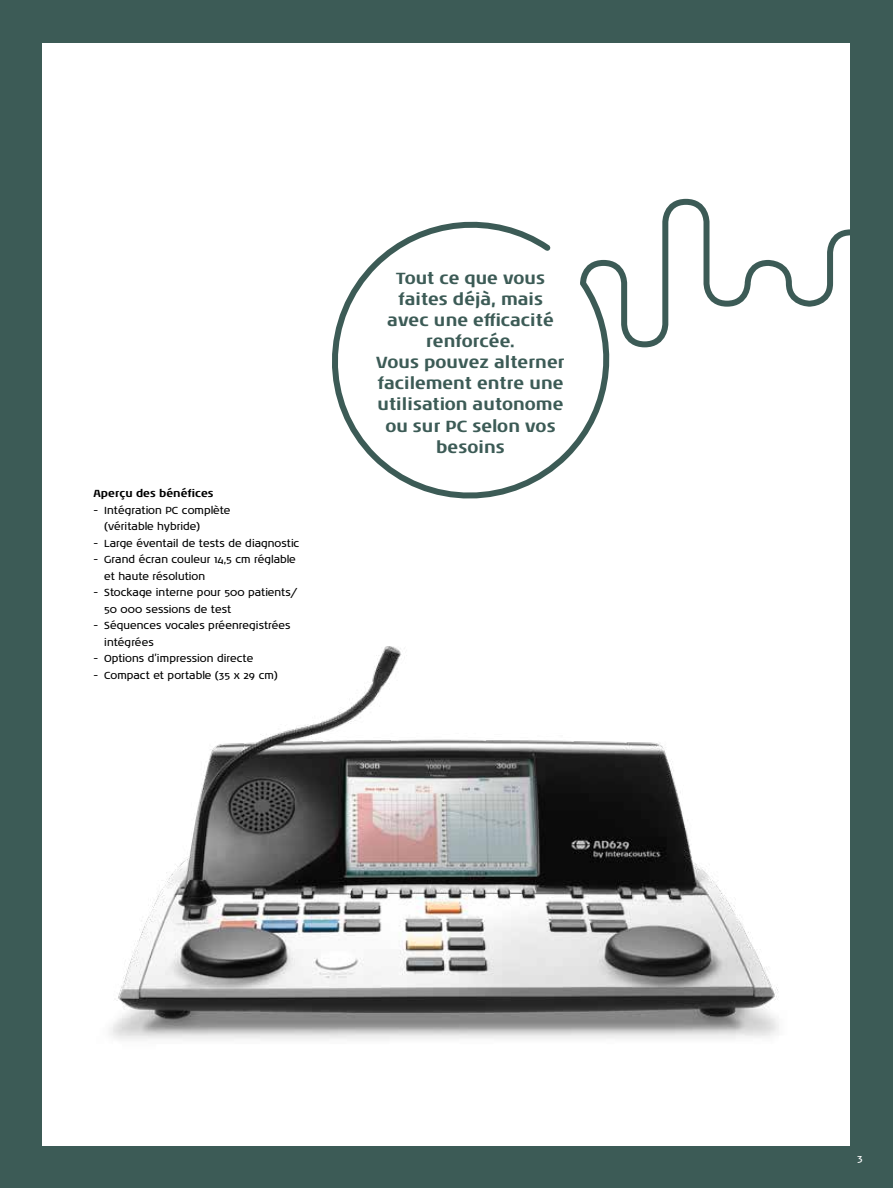
<style>
.page{position:relative;width:893px;height:1188px;background:#3c5b56}
.page>*{position:absolute;margin:0;border:0;box-sizing:border-box;transform-origin:0 0}
.t1{font:700 16.5px/21px "Noa LT Pro";color:#3c5b56;text-align:center}
.t2{font:10.5px/16.5px "Noa LT Pro";color:#000}
.t3{font:700 10.5px "Noa LT Pro";letter-spacing:.005em;color:#000}
.t4{font:10.5px "Noa LT Pro";color:#fff}
</style>
<div class="page">
<div style="left:43px;top:43px;width:807px;height:1102px;background:#fff"></div>
<svg style="left:332px;top:198px;width:518px;height:301px"></svg>
<img style="left:110px;top:646px;width:669px;height:394px">
<p class="t3" style="left:94px;top:485px;width:122px">Aperçu des bénéfices</p>
<p class="t2" style="left:104px;top:501px;width:128px;text-indent:-11px">- Intégration PC complète (véritable hybride)</p>
<p class="t2" style="left:94px;top:534px;width:207px">- Large éventail de tests de diagnostic</p>
<p class="t2" style="left:104px;top:551px;width:193px;text-indent:-11px">- Grand écran couleur 14,5 cm réglable et haute résolution</p>
<p class="t2" style="left:104px;top:584px;width:194px;text-indent:-11px">- Stockage interne pour 500 patients/<br>50 000 sessions de test</p>
<p class="t2" style="left:104px;top:617px;width:188px;text-indent:-11px">- Séquences vocales préenregistrées intégrées</p>
<p class="t2" style="left:94px;top:650px;width:161px">- Options d’impression directe</p>
<p class="t2" style="left:94px;top:666px;width:186px">- Compact et portable (35 x 29 cm)</p>
<h1 class="t1" style="left:376px;top:267px;width:190px">Tout ce que vous faites déjà, mais avec une efficacité renforcée.<br>Vous pouvez alterner facilement entre une utilisation autonome ou sur PC selon vos besoins</h1>
<p class="t4" style="left:857px;top:1151px;width:7px">3</p>
</div>
